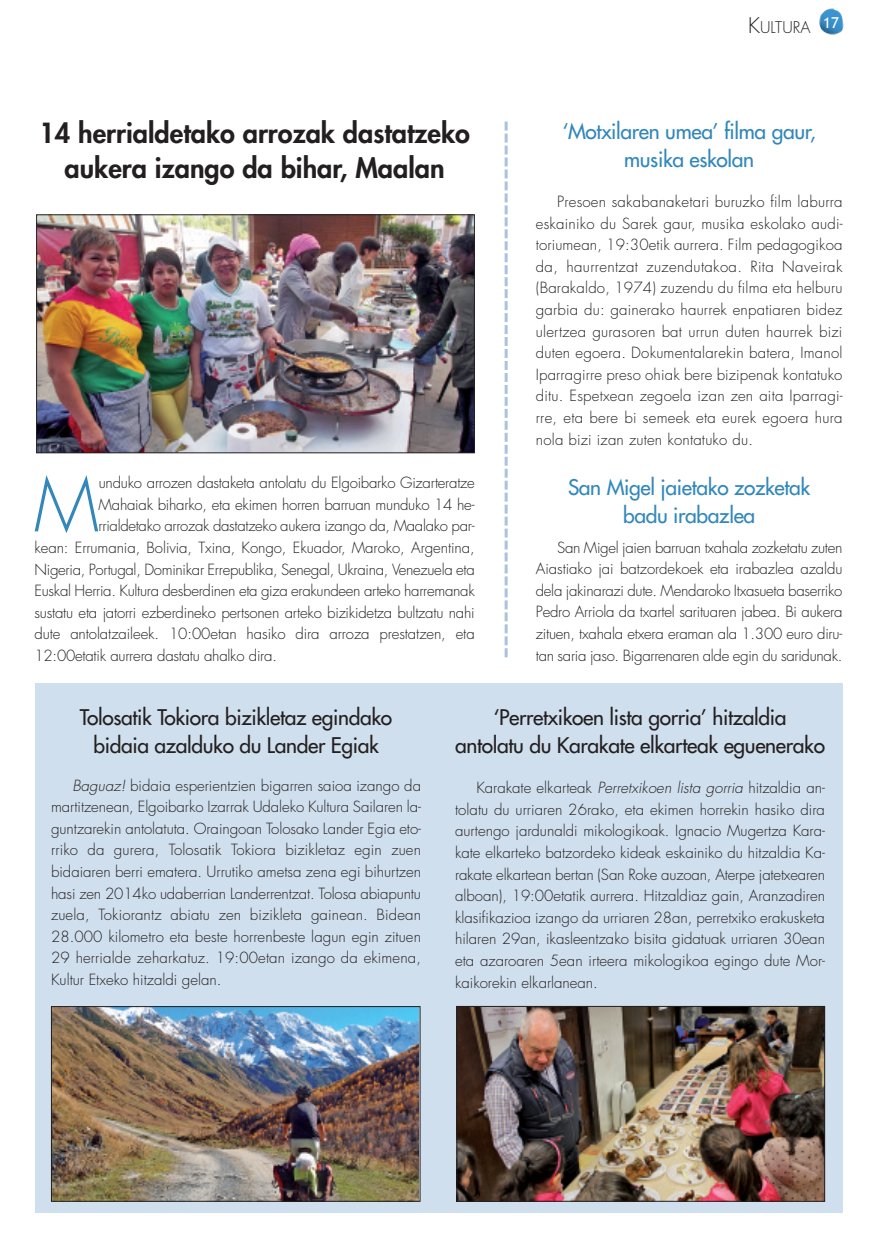
<style>
.page{position:relative;width:877px;height:1247px;background:#fff}
.page>*{position:absolute;margin:0;border:0;box-sizing:border-box;transform-origin:0 0}
.t1{font:300 72.3px "Futura";color:#3287bb}
.t2{font:800 27px/34.5px "Futura";color:#231f20;text-align:center}
.t3{font:21px/28.5px "Futura";letter-spacing:-.015em;color:#231f20;text-align:center}
.t4{font:21px/28.5px "Futura";letter-spacing:-.015em;color:#3287bb;text-align:center}
.t5{font:300 15.75px "Futura";color:#231f20}
.t6{font:300 15px/21.6px "Futura";letter-spacing:-.015em;color:#231f20;text-align:justify}
.s1{font-size:21px}
.s2{font-style:italic}
</style>
<div class="page">
<div style="left:35px;top:683px;width:807px;height:529px;background:#d0dfed"></div>
<img style="left:819px;top:8px;width:24px;height:27px">
<img style="left:38px;top:216px;width:435px;height:235px">
<div style="left:36px;top:214px;width:439px;height:239px;border:1px solid #231f20"></div>
<img style="left:53px;top:1008px;width:365px;height:191px">
<div style="left:51px;top:1006px;width:369px;height:195px;border:1px solid #231f20"></div>
<img style="left:458px;top:1008px;width:365px;height:191px">
<div style="left:456px;top:1006px;width:369px;height:195px;border:1px solid #231f20"></div>
<svg style="left:505px;top:121px;width:3px;height:536px"></svg>
<h2 class="t2" style="left:39px;top:118px;width:432px">14 herrialdetako arrozak dastatzeko aukera izango da bihar, Maalan</h2>
<h1 class="t1" style="left:34px;top:472px;width:66px">M</h1>
<p class="t6" style="left:99px;top:473px;width:378px">unduko arrozen dastaketa antolatu du Elgoibarko Gizarteratze</p>
<p class="t6" style="left:99px;top:495px;width:377px">Mahaiak biharko, eta ekimen horren barruan munduko 14 he-</p>
<p class="t6" style="left:99px;top:516px;width:377px">rrialdetako arrozak dastatzeko aukera izango da, Maalako par-</p>
<p class="t6" style="left:34px;top:538px;width:442px">kean: Errumania, Bolivia, Txina, Kongo, Ekuador, Maroko, Argentina,</p>
<p class="t6" style="left:34px;top:559px;width:442px">Nigeria, Portugal, Dominikar Errepublika, Senegal, Ukraina, Venezuela eta</p>
<p class="t6" style="left:34px;top:581px;width:442px">Euskal Herria. Kultura desberdinen eta giza erakundeen arteko harremanak</p>
<p class="t6" style="left:34px;top:603px;width:442px">sustatu eta jatorri ezberdineko pertsonen arteko bizikidetza bultzatu nahi</p>
<p class="t6" style="left:34px;top:624px;width:442px">dute antolatzaileek. 10:00etan hasiko dira arroza prestatzen, eta</p>
<p class="t6" style="left:34px;top:646px;width:244px">12:00etatik aurrera dastatu ahalko dira.</p>
<p class="t5" style="left:748px;top:20px;width:92px"><span class="s1">K</span>ULTURA <sup>17</sup></p>
<h3 class="t4" style="left:563px;top:118px;width:255px">‘Motxilaren umea’ filma gaur, musika eskolan</h3>
<p class="t6" style="left:536px;top:192px;width:308px;text-indent:21px">Presoen sakabanaketari buruzko film laburra eskainiko du Sarek gaur, musika eskolako audi&shy;toriumean, 19:30etik aurrera. Film pedagogikoa da, haurrentzat zuzendutakoa. Rita Naveirak (Barakaldo, 1974) zuzendu du filma eta helburu garbia du: gainerako haurrek enpatiaren bidez ulertzea gurasoren bat urrun duten haurrek bizi duten egoera. Dokumentalarekin batera, Imanol Iparragirre preso ohiak bere bizipenak kontatuko ditu. Espetxean zegoela izan zen aita Iparragi&shy;rre, eta bere bi semeek eta eurek egoera hura nola bizi izan zuten kontatuko du.</p>
<h3 class="t4" style="left:568px;top:474px;width:244px">San Migel jaietako zozketak badu irabazlea</h3>
<p class="t6" style="left:536px;top:537px;width:308px;text-indent:21px">San Migel jaien barruan txahala zozketatu zuten Aiastiako jai batzordekoek eta irabazlea azaldu dela jakinarazi dute. Mendaroko Itxasueta baserriko Pedro Arriola da txartel sarituaren jabea. Bi aukera zituen, txahala etxera eraman ala 1.300 euro diru&shy;tan saria jaso. Bigarrenaren alde egin du saridunak.</p>
<h3 class="t3" style="left:80px;top:704px;width:314px">Tolosatik Tokiora bizikletaz egindako bidaia azalduko du Lander Egiak</h3>
<p class="t6" style="left:51px;top:775px;width:371px;text-indent:21px"><span class="s2">Baguaz!</span> bidaia esperientzien bigarren saioa izango da martitzenean, Elgoibarko Izarrak Udaleko Kultura Sailaren la&shy;guntzarekin antolatuta. Oraingoan Tolosako Lander Egia eto&shy;rriko da gurera, Tolosatik Tokiora bizikletaz egin zuen bidaiaren berri ematera. Urrutiko ametsa zena egi bihurtzen hasi zen 2014ko udaberrian Landerrentzat. Tolosa abiapuntu zuela, Tokiorantz abiatu zen bizikleta gainean. Bidean 28.000 kilometro eta beste horrenbeste lagun egin zituen 29 herrialde zeharkatuz. 19:00etan izango da ekimena, Kultur Etxeko hitzaldi gelan.</p>
<h3 class="t3" style="left:455px;top:704px;width:371px">‘Perretxikoen lista gorria’ hitzaldia<br>antolatu du Karakate elkarteak eguenerako</h3>
<p class="t6" style="left:455px;top:778px;width:371px;text-indent:21px">Karakate elkarteak <span class="s2">Perretxikoen lista gorria</span> hitzaldia an&shy;tolatu du urriaren 26rako, eta ekimen horrekin hasiko dira aurtengo jardunaldi mikologikoak. Ignacio Mugertza Kara&shy;kate elkarteko batzordeko kideak eskainiko du hitzaldia Ka&shy;rakate elkartean bertan (San Roke auzoan, Aterpe jatetxearen alboan), 19:00etatik aurrera. Hitzaldiaz gain, Aranzadiren klasifikazioa izango da urriaren 28an, perretxiko erakusketa hilaren 29an, ikasleentzako bisita gidatuak urriaren 30ean eta azaroaren 5ean irteera mikologikoa egingo dute Mor&shy;kaikorekin elkarlanean.</p>
</div>
